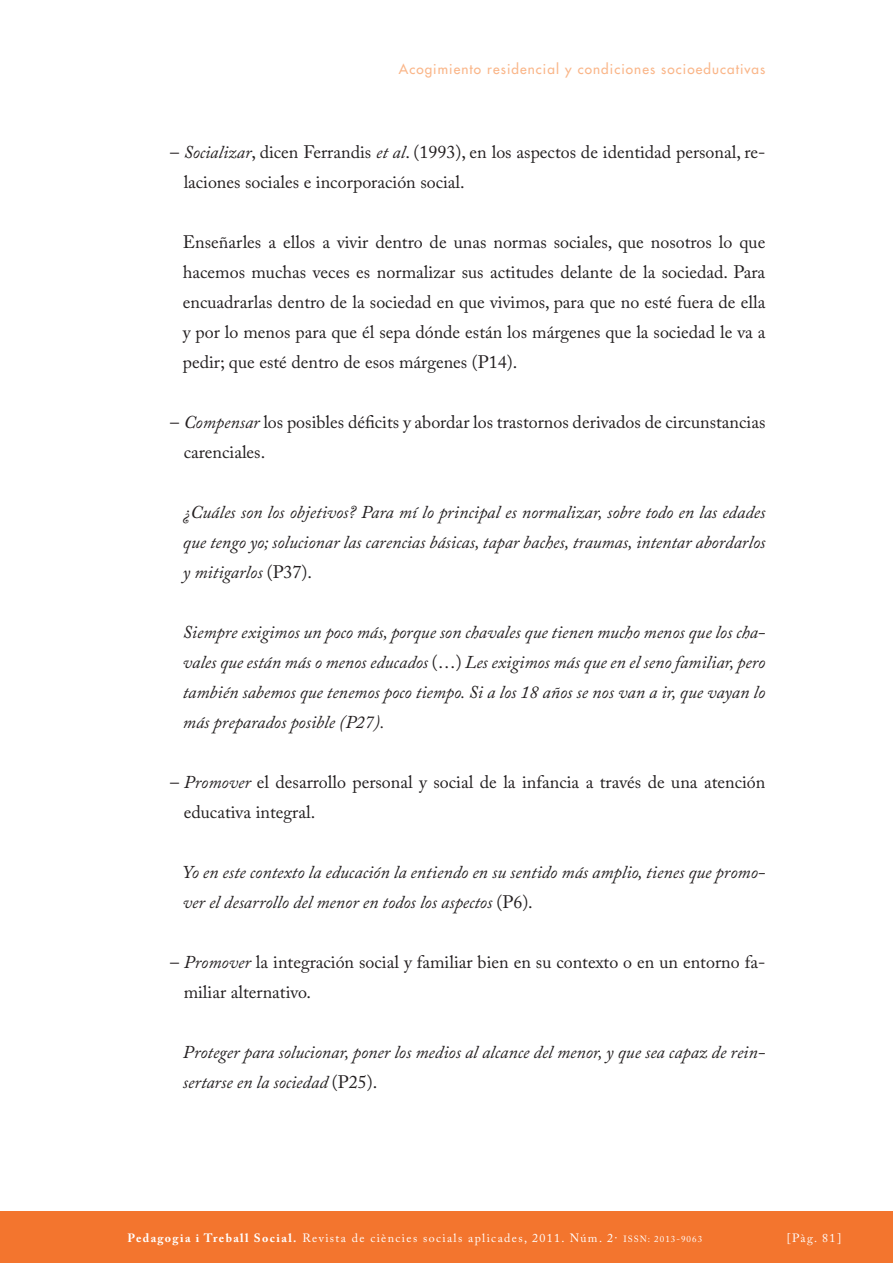
<style>
.page{position:relative;width:893px;height:1263px;background:#fff}
.page>*{position:absolute;margin:0;border:0;box-sizing:border-box;transform-origin:0 0}
.TEXT_COMU{font:18px/30px "Adobe Caslon Pro";color:#231f20}
.TEXT_COMU-2{font:italic 18px/30px "Adobe Caslon Pro";color:#231f20;text-align:justify}
.t1{font:13.5px "Futura";letter-spacing:.08em;color:#fab689}
.t2{font:12px "Adobe Caslon Pro";letter-spacing:.115em;color:#fff}
.s1{font-style:italic}
.s2{font-style:normal}
.s3{font-weight:700}
.s4{font-size:9px}
</style>
<div class="page">
<div style="left:0;top:1212px;width:893px;height:51px;background:#f3752e"></div>
<p class="t1" style="left:399px;top:61px;width:368px">Acogimiento residencial y condiciones socioeducativas</p>
<p class="TEXT_COMU" style="left:184px;top:136px;width:583px;text-indent:-14px">– <span class="s1">Socializar</span>, dicen Ferrandis <span class="s1">et al</span>. (1993), en los aspectos de identidad personal, re&shy;laciones sociales e incorporación social.</p>
<p class="TEXT_COMU" style="left:183px;top:226px;width:584px;text-align:justify">Enseñarles a ellos a vivir dentro de unas normas sociales, que nosotros lo que hacemos muchas veces es normalizar sus actitudes delante de la sociedad. Para encuadrarlas dentro de la sociedad en que vivimos, para que no esté fuera de ella y por lo menos para que él sepa dónde están los márgenes que la sociedad le va a pedir; que esté dentro de esos márgenes (P14).</p>
<p class="TEXT_COMU" style="left:184px;top:406px;width:583px;text-indent:-14px">– <span class="s1">Compensar</span> los posibles déficits y abordar los trastornos derivados de circunstancias carenciales.</p>
<p class="TEXT_COMU-2" style="left:183px;top:496px;width:584px">¿Cuáles son los objetivos? Para mí lo principal es normalizar, sobre todo en las edades que tengo yo; solucionar las carencias básicas, tapar baches, traumas, intentar abordarlos y mitigarlos <span class="s2">(P37).</span></p>
<p class="TEXT_COMU-2" style="left:183px;top:616px;width:584px">Siempre exigimos un poco más, porque son chavales que tienen mucho menos que los cha&shy;vales que están más o menos educados <span class="s2">(…)</span> Les exigimos más que en el seno familiar, pero también sabemos que tenemos poco tiempo. Si a los 18 años se nos van a ir, que vayan lo más preparados posible (P27).</p>
<p class="TEXT_COMU" style="left:184px;top:766px;width:583px;text-indent:-14px">– <span class="s1">Promover</span> el desarrollo personal y social de la infancia a través de una atención educativa integral.</p>
<p class="TEXT_COMU-2" style="left:183px;top:856px;width:584px">Yo en este contexto la educación la entiendo en su sentido más amplio, tienes que promo&shy;ver el desarrollo del menor en todos los aspectos <span class="s2">(P6).</span></p>
<p class="TEXT_COMU" style="left:184px;top:946px;width:583px;text-indent:-14px">– <span class="s1">Promover</span> la integración social y familiar bien en su contexto o en un entorno fa&shy;miliar alternativo.</p>
<p class="TEXT_COMU-2" style="left:183px;top:1036px;width:584px">Proteger para solucionar, poner los medios al alcance del menor, y que sea capaz de rein&shy;sertarse en la sociedad <span class="s2">(P25).</span></p>
<p class="t2" style="left:128px;top:1231px;width:576px"><span class="s3">Pedagogia i Treball Social.</span> Revista de ciències socials aplicades, 2011. Núm. 2· <span class="s4">ISSN: 2013-9063</span></p>
<p class="t2" style="left:787px;top:1231px;width:56px">[Pàg. 81]</p>
</div>
